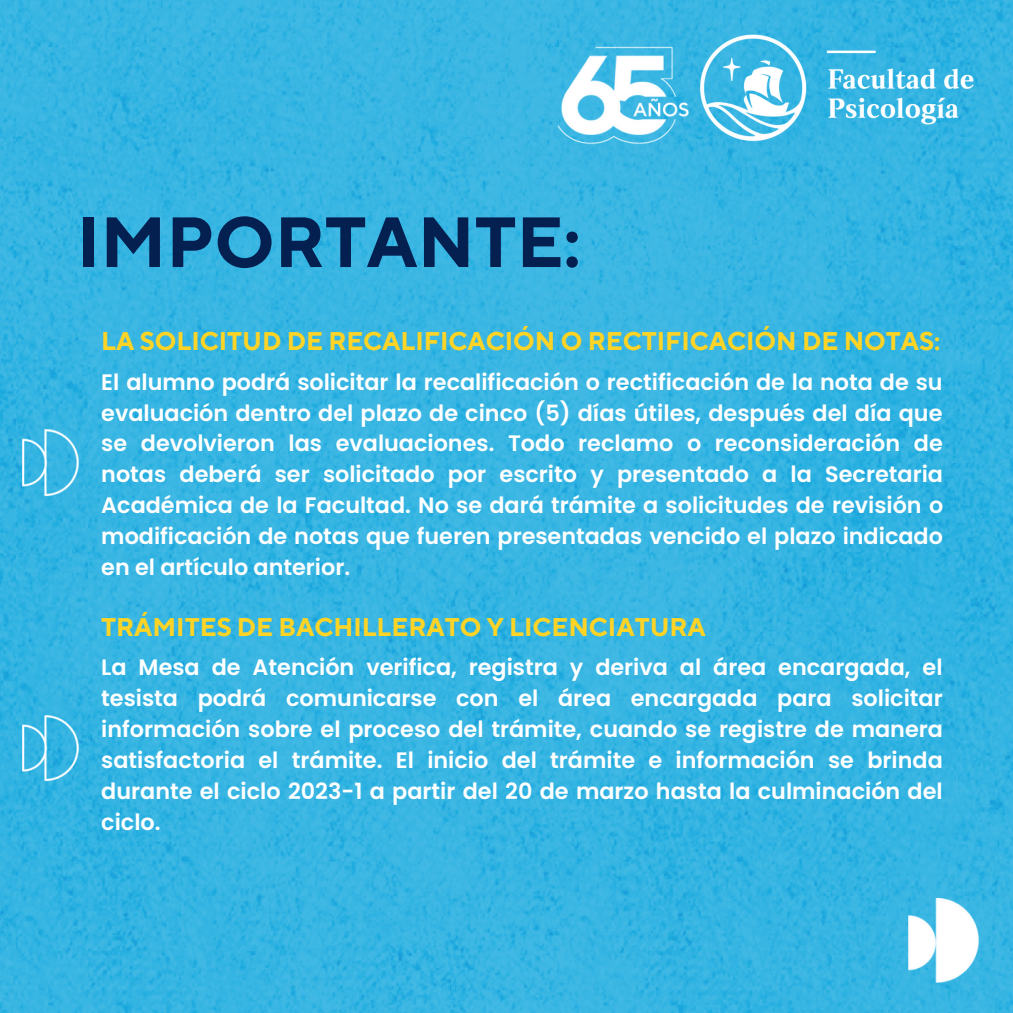
<style>
.page{position:relative;width:1013px;height:1013px;background:#fff}
.page>*{position:absolute;margin:0;border:0;box-sizing:border-box;transform-origin:0 0}
.t1{font:700 70.88px "TT Norms Pro";color:#042051}
.t2{font:700 25.5px "TT Norms Pro";color:#ffd425}
.t3{font:600 22.38px/31px "Poppins";color:#fff;text-align:justify}
</style>
<div class="page">
<img style="left:0;top:0;width:1012px;height:1012px">
<img style="left:697px;top:26px;width:280px;height:129px">
<img style="left:543px;top:26px;width:154px;height:129px">
<img style="left:908px;top:898px;width:70px;height:84px">
<img style="left:22px;top:429px;width:57px;height:66px">
<img style="left:22px;top:715px;width:57px;height:66px">
<p class="t1" style="left:77px;top:200px;width:505px">IMPORTANTE:</p>
<p class="t2" style="left:101px;top:326px;width:840px">LA SOLICITUD DE RECALIFICACIÓN O RECTIFICACIÓN DE NOTAS:</p>
<p class="t3" style="left:101px;top:366px;width:843px">El alumno podrá solicitar la recalificación o rectificación de la nota de su evaluación dentro del plazo de cinco (5) días útiles, después del día que se devolvieron las evaluaciones. Todo reclamo o reconsideración de notas deberá ser solicitado por escrito y presentado a la Secretaria Académica de la Facultad. No se dará trámite a solicitudes de revisión o modificación de notas que fueren presentadas vencido el plazo indicado en el artículo anterior.</p>
<p class="t2" style="left:101px;top:611px;width:606px">TRÁMITES DE BACHILLERATO Y LICENCIATURA</p>
<p class="t3" style="left:101px;top:652px;width:843px">La Mesa de Atención verifica, registra y deriva al área encargada, el tesista podrá comunicarse con el área encargada para solicitar información sobre el proceso del trámite, cuando se registre de manera satisfactoria el trámite. El inicio del trámite e información se brinda durante el ciclo 2023-1 a partir del 20 de marzo hasta la culminación del ciclo.</p>
</div>
